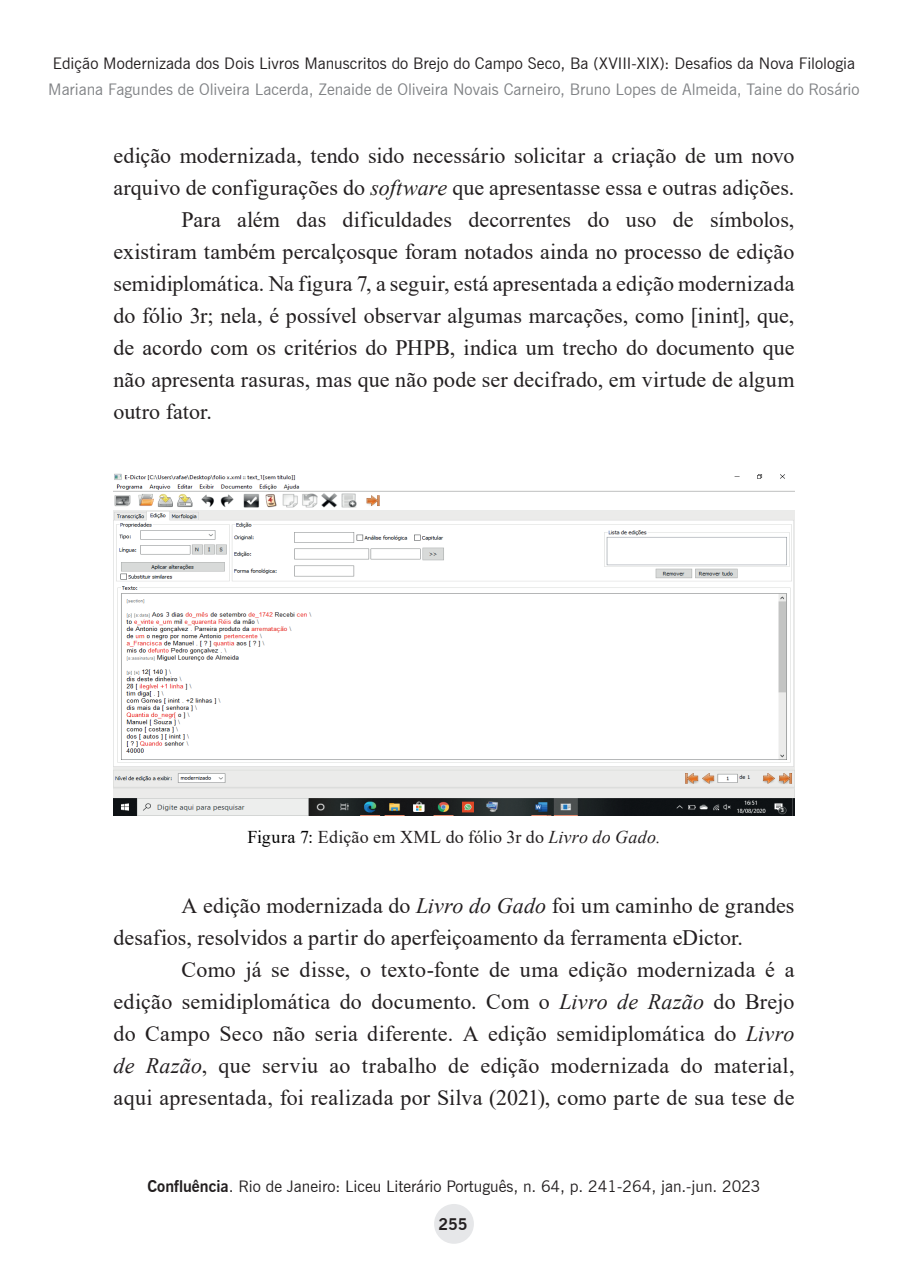
<style>
.page{position:relative;width:908px;height:1276px;background:#fff}
.page>*{position:absolute;margin:0;border:0;box-sizing:border-box;transform-origin:0 0}
.t1{font:22px/32px "Times New Roman";letter-spacing:.005em;color:#231f20}
.t2{font:18px "Times New Roman";letter-spacing:.01em;color:#231f20}
.t3{font:16px "News Gothic BT";color:#231f20}
.t4{font:16px "News Gothic BT";color:#808285}
.t5{font:700 16px "News Gothic BT";color:#231f20}
.s1{font-style:italic}
.s2{color:#000001}
.s3{font-weight:700}
</style>
<div class="page">
<div style="left:434px;top:1204px;width:39px;height:39px;background:#e6e7e9;border-radius:50%"></div>
<img style="left:113px;top:473px;width:681px;height:342px">
<p class="t3" style="left:53px;top:53px;width:803px">Edição Modernizada dos Dois Livros Manuscritos do Brejo do Campo Seco, Ba (XVIII-XIX): Desafios da Nova Filologia</p>
<p class="t4" style="left:48px;top:79px;width:812px">Mariana Fagundes de Oliveira Lacerda, Zenaide de Oliveira Novais Carneiro, Bruno Lopes de Almeida, Taine do Rosário</p>
<p class="t1" style="left:113px;top:139px;width:682px">edição modernizada, tendo sido necessário solicitar a criação de um novo</p>
<p class="t1" style="left:113px;top:171px;width:682px">arquivo de configurações do <span class="s1">software</span> que apresentasse essa e outras adições.</p>
<p class="t1" style="left:181px;top:203px;width:614px">Para além das dificuldades decorrentes do uso de símbolos,</p>
<p class="t1" style="left:113px;top:235px;width:682px">existiram também percalçosque foram notados ainda no processo de edição</p>
<p class="t1" style="left:113px;top:267px;width:682px">semidiplomática. Na figura 7, a seguir, está apresentada a edição modernizada</p>
<p class="t1" style="left:113px;top:299px;width:682px">do fólio 3r; nela, é possível observar algumas marcações, como [inint], que,</p>
<p class="t1" style="left:113px;top:331px;width:682px">de acordo com os critérios do PHPB, indica um trecho do documento que</p>
<p class="t1" style="left:113px;top:363px;width:682px">não apresenta rasuras, mas que não pode ser decifrado, em virtude de algum</p>
<p class="t1" style="left:113px;top:395px;width:100px">outro fator.</p>
<p class="t2" style="left:247px;top:824px;width:414px"><span class="s2">Figura 7:</span> Edição em XML do fólio 3r do <span class="s1">Livro do Gado.</span></p>
<p class="t1" style="left:113px;top:889px;width:682px;text-indent:68px">A edição modernizada do <span class="s1">Livro do Gado</span> foi um caminho de grandes desafios, resolvidos a partir do aperfeiçoamento da ferramenta eDictor.</p>
<p class="t1" style="left:113px;top:953px;width:682px;text-align:justify;text-indent:68px">Como já se disse, o texto-fonte de uma edição modernizada é a edição semidiplomática do documento. Com o <span class="s1">Livro de Razão</span> do Brejo do Campo Seco não seria diferente. A edição semidiplomática do <span class="s1">Livro de Razão</span>, que serviu ao trabalho de edição modernizada do material, aqui apresentada, foi realizada por Silva (2021), como parte de sua tese de</p>
<p class="t3" style="left:147px;top:1176px;width:614px"><span class="s3">Confluência</span>. Rio de Janeiro: Liceu Literário Português, n. 64, p. 241-264, jan.-jun. 2023</p>
<p class="t5" style="left:438px;top:1214px;width:31px">255</p>
</div>
